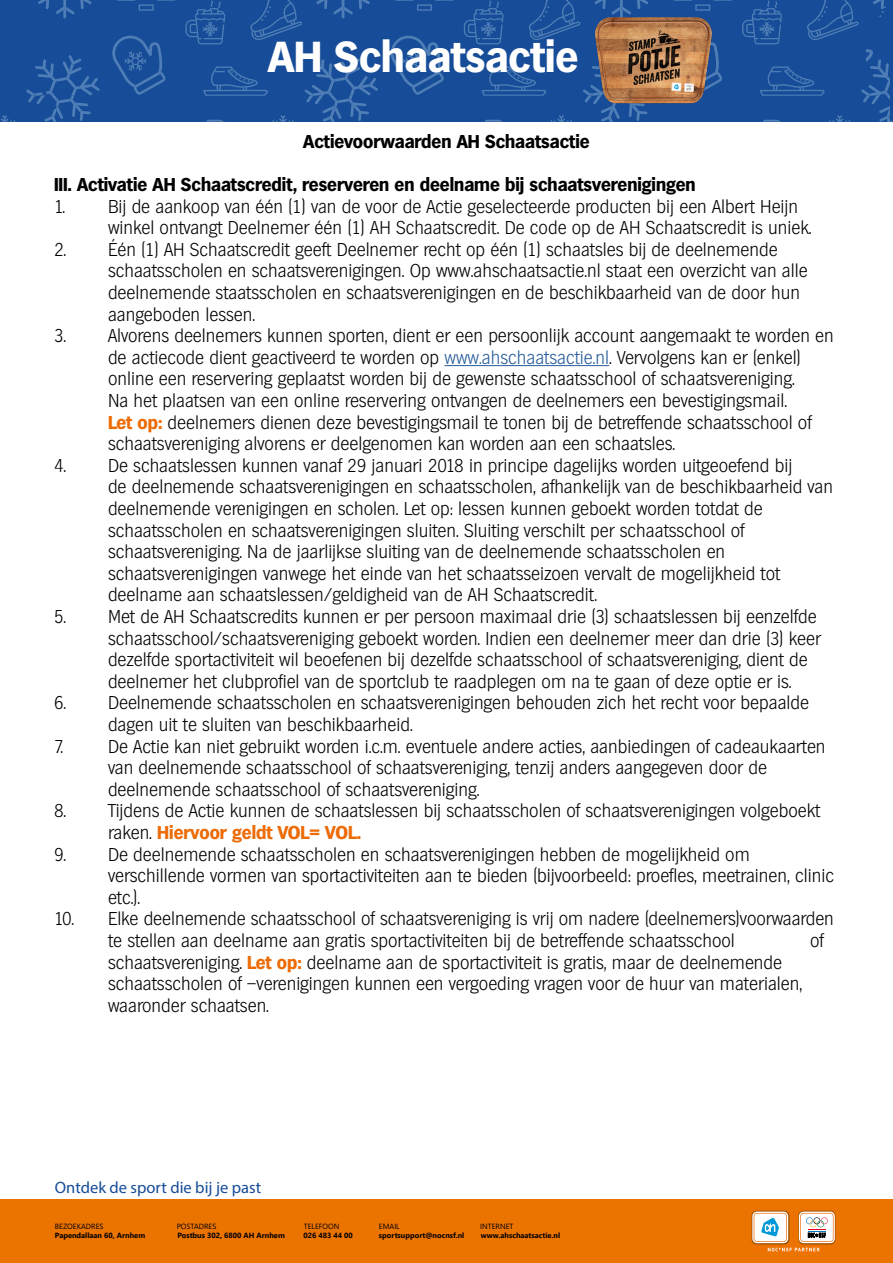
<style>
.page{position:relative;width:893px;height:1263px;background:#fff}
.page>*{position:absolute;margin:0;border:0;box-sizing:border-box;transform-origin:0 0}
.t1{font:700 42px "Hamburg TS";color:#fff}
.t2{font:200 18px/21.6px "Hamburg TS";color:#000}
.t3{font:700 18px "Hamburg TS";color:#000}
.t4{font:16.5px "Myriad Pro";color:#164c98}
.t5{font:700 7.5px "Segoe UI";color:#000}
.t6{font:7.5px "Segoe UI";color:#000}
.s1{color:#275b9b}
.s2{font-weight:700;color:#ed6b06}
</style>
<div class="page">
<div style="left:0;top:1199px;width:893px;height:64px;background:#eb7300"></div>
<svg style="left:752px;top:1245px;width:83px;height:8px"></svg>
<svg style="left:752px;top:1211px;width:83px;height:40px"></svg>
<hr style="left:793px;top:1211px;width:1px;height:32px;background:#ed6b06">
<hr style="left:444px;top:365px;width:165px;height:1px;background:#275b9b">
<svg style="left:0;top:0;width:893px;height:122px;background:#275393"></svg>
<h1 class="t1" style="left:268px;top:32px;width:312px">AH Schaatsactie</h1>
<p class="t3" style="left:303px;top:131px;width:288px">Actievoorwaarden AH Schaatsactie</p>
<p class="t3" style="left:54px;top:174px;width:643px">III. Activatie AH Schaatscredit, reserveren en deelname bij schaatsverenigingen</p>
<p class="t2" style="left:108px;top:195px;width:705px;text-indent:-54px">1. Bij de aankoop van één (1) van de voor de Actie geselecteerde producten bij een Albert Heijn winkel ontvangt Deelnemer één (1) AH Schaatscredit. De code op de AH Schaatscredit is uniek.</p>
<p class="t2" style="left:108px;top:239px;width:701px;text-indent:-54px">2. Één (1) AH Schaatscredit geeft Deelnemer recht op één (1) schaatsles bij de deelnemende schaatsscholen en schaatsverenigingen. Op www.ahschaatsactie.nl staat een overzicht van alle deelnemende staatsscholen en schaatsverenigingen en de beschikbaarheid van de door hun aangeboden lessen.</p>
<p class="t2" style="left:108px;top:325px;width:727px;text-indent:-54px">3. Alvorens deelnemers kunnen sporten, dient er een persoonlijk account aangemaakt te worden en de actiecode dient geactiveerd te worden op <span class="s1">www.ahschaatsactie.nl</span>. Vervolgens kan er (enkel) online een reservering geplaatst worden bij de gewenste schaatsschool of schaatsvereniging.<br>Na het plaatsen van een online reservering ontvangen de deelnemers een bevestigingsmail.<br><span class="s2">Let op:</span> deelnemers dienen deze bevestigingsmail te tonen bij de betreffende schaatsschool of schaatsvereniging alvorens er deelgenomen kan worden aan een schaatsles.</p>
<p class="t2" style="left:108px;top:455px;width:726px;text-indent:-54px">4. De schaatslessen kunnen vanaf 29 januari 2018 in principe dagelijks worden uitgeoefend bij<br>de deelnemende schaatsverenigingen en schaatsscholen, afhankelijk van de beschikbaarheid van deelnemende verenigingen en scholen. Let op: lessen kunnen geboekt worden totdat de schaatsscholen en schaatsverenigingen sluiten. Sluiting verschilt per schaatsschool of schaatsvereniging. Na de jaarlijkse sluiting van de deelnemende schaatsscholen en schaatsverenigingen vanwege het einde van het schaatsseizoen vervalt de mogelijkheid tot deelname aan schaatslessen/geldigheid van de AH Schaatscredit.</p>
<p class="t2" style="left:108px;top:606px;width:714px;text-indent:-54px">5. Met de AH Schaatscredits kunnen er per persoon maximaal drie (3) schaatslessen bij eenzelfde schaatsschool/schaatsvereniging geboekt worden. Indien een deelnemer meer dan drie (3) keer dezelfde sportactiviteit wil beoefenen bij dezelfde schaatsschool of schaatsvereniging, dient de deelnemer het clubprofiel van de sportclub te raadplegen om na te gaan of deze optie er is.</p>
<p class="t2" style="left:54px;top:692px;width:757px">6. Deelnemende schaatsscholen en schaatsverenigingen behouden zich het recht voor bepaalde</p>
<p class="t2" style="left:108px;top:714px;width:306px">dagen uit te sluiten van beschikbaarheid.</p>
<p class="t2" style="left:54px;top:735px;width:11px">7.</p>
<p class="t2" style="left:108px;top:735px;width:719px">De Actie kan niet gebruikt worden i.c.m. eventuele andere acties, aanbiedingen of cadeaukaarten van deelnemende schaatsschool of schaatsvereniging, tenzij anders aangegeven door de deelnemende schaatsschool of schaatsvereniging.</p>
<p class="t2" style="left:108px;top:800px;width:714px;text-indent:-54px">8. Tijdens de Actie kunnen de schaatslessen bij schaatsscholen of schaatsverenigingen volgeboekt raken. <span class="s2">Hiervoor geldt VOL= VOL.</span></p>
<p class="t2" style="left:108px;top:843px;width:727px;text-indent:-54px">9. De deelnemende schaatsscholen en schaatsverenigingen hebben de mogelijkheid om verschillende vormen van sportactiviteiten aan te bieden (bijvoorbeeld: proefles, meetrainen, clinic etc.).</p>
<p class="t2" style="left:108px;top:908px;width:727px;text-indent:-54px">10. Elke deelnemende schaatsschool of schaatsvereniging is vrij om nadere (deelnemers)voorwaarden te stellen aan deelname aan gratis sportactiviteiten bij de betreffende schaatsschool</p>
<p class="t2" style="left:810px;top:930px;width:15px">of</p>
<p class="t2" style="left:108px;top:951px;width:696px">schaatsvereniging. <span class="s2">Let op:</span> deelname aan de sportactiviteit is gratis, maar de deelnemende schaatsscholen of –verenigingen kunnen een vergoeding vragen voor de huur van materialen, waaronder schaatsen.</p>
<p class="t4" style="left:55px;top:1177px;width:208px">Ontdek de sport die bij je past</p>
<p class="t6" style="left:55px;top:1220px;width:50px">BEZOEKADRES</p>
<p class="t6" style="left:177px;top:1220px;width:41px">POSTADRES</p>
<p class="t6" style="left:304px;top:1220px;width:37px">TELEFOON</p>
<p class="t6" style="left:379px;top:1220px;width:22px">EMAIL</p>
<p class="t6" style="left:480px;top:1220px;width:35px">INTERNET</p>
<p class="t5" style="left:55px;top:1229px;width:92px">Papendallaan 60, Arnhem</p>
<p class="t5" style="left:177px;top:1229px;width:109px">Postbus 302, 6800 AH Arnhem</p>
<p class="t5" style="left:304px;top:1229px;width:51px">026 483 44 00</p>
<p class="t5" style="left:379px;top:1229px;width:87px">sportsupport@nocnsf.nl</p>
<p class="t5" style="left:481px;top:1229px;width:81px">www.ahschaatsactie.nl</p>
</div>
